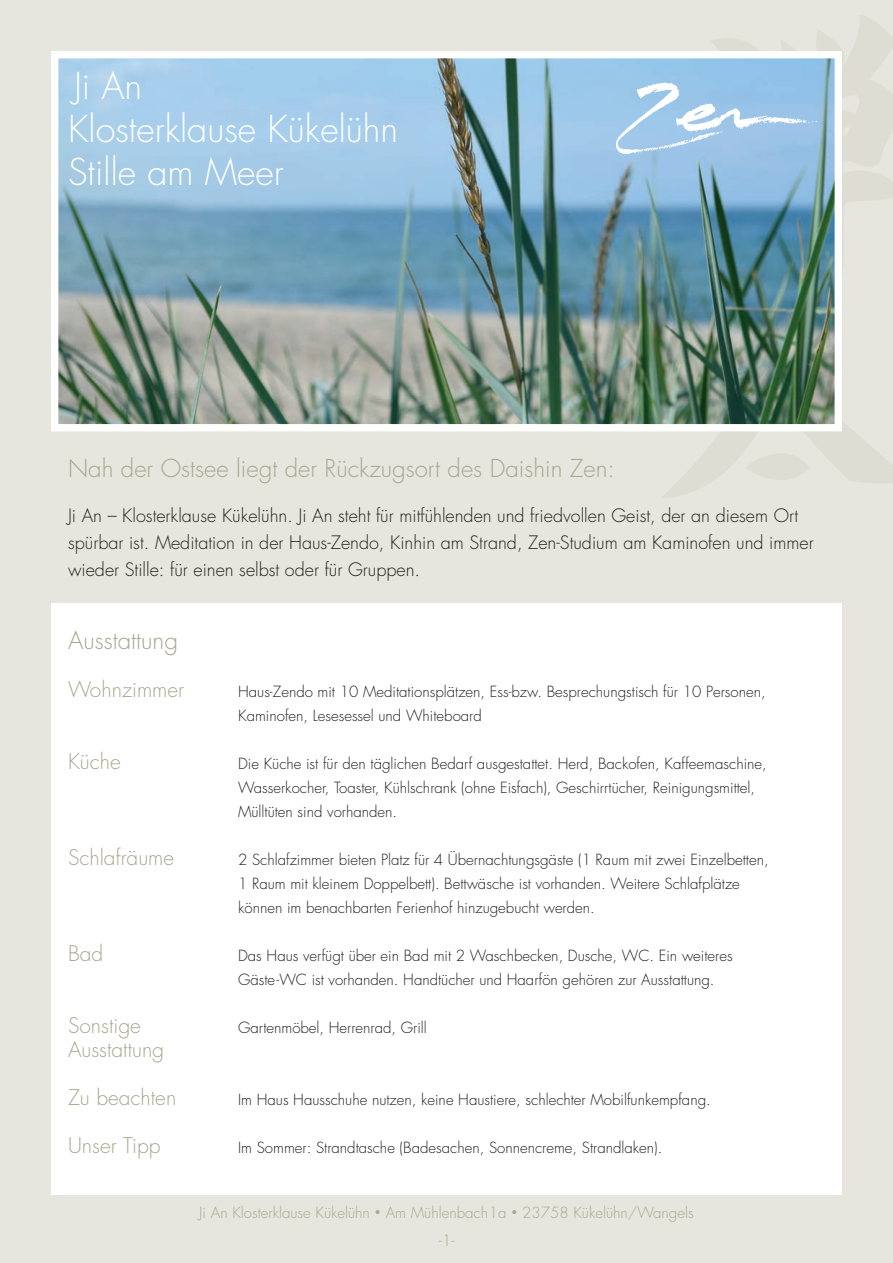
<style>
.page{position:relative;width:893px;height:1263px;background:#e7e6de}
.page>*{position:absolute;margin:0;border:0;box-sizing:border-box;transform-origin:0 0}
.t1{font:300 36px/43.2px "Futura Std";color:#fff}
.t2{font:300 24px "Futura Std";color:#a9a790}
.t3{font:300 21px "Futura Std";color:#a9a790}
.t4{font:300 18px/27px "Futura Std";color:#231f20}
.t5{font:300 15px/24px "Futura Std";color:#231f20}
.t6{font:300 15px "Futura Std";color:#a9a790}
.s1{font-size:10.5px}
</style>
<div class="page">
<svg style="left:660px;top:422px;width:233px;height:76px"></svg>
<svg style="left:712px;top:15px;width:181px;height:256px"></svg>
<img style="left:59px;top:59px;width:775px;height:364px">
<div style="left:51px;top:51px;width:791px;height:380px;border:7px solid #fff"></div>
<div style="left:51px;top:604px;width:791px;height:591px;background:#fff"></div>
<img style="left:611px;top:80px;width:215px;height:78px">
<h1 class="t1" style="left:68px;top:65px;width:332px">Ji An<br>Klosterklause Kükelühn<br>Stille am Meer</h1>
<h2 class="t2" style="left:68px;top:453px;width:548px">Nah der Ostsee liegt der Rückzugsort des Daishin Zen:</h2>
<p class="t4" style="left:68px;top:502px;width:747px">Ji An – Klosterklause Kükelühn. Ji An steht für mitfühlenden und friedvollen Geist, der an diesem Ort spürbar ist. Meditation in der Haus-Zendo, Kinhin am Strand, Zen-Studium am Kaminofen und immer wieder Stille: für einen selbst oder für Gruppen.</p>
<h2 class="t2" style="left:68px;top:626px;width:111px">Ausstattung</h2>
<h3 class="t3" style="left:68px;top:677px;width:118px">Wohnzimmer</h3>
<p class="t5" style="left:238px;top:680px;width:529px">Haus-Zendo mit 10 Meditationsplätzen, Ess-bzw. Besprechungstisch für 10 Personen,<br>Kaminofen, Lesesessel und Whiteboard</p>
<h3 class="t3" style="left:68px;top:749px;width:54px">Küche</h3>
<p class="t5" style="left:238px;top:752px;width:530px">Die Küche ist für den täglichen Bedarf ausgestattet. Herd, Backofen, Kaffeemaschine,<br>Wasserkocher, Toaster, Kühlschrank (ohne Eisfach), Geschirrtücher, Reinigungsmittel,<br>Mülltüten sind vorhanden.</p>
<h3 class="t3" style="left:68px;top:845px;width:108px">Schlafräume</h3>
<p class="t5" style="left:238px;top:848px;width:532px">2 Schlafzimmer bieten Platz für 4 Übernachtungsgäste (1 Raum mit zwei Einzelbetten,<br>1 Raum mit kleinem Doppelbett). Bettwäsche ist vorhanden. Weitere Schlafplätze können im benachbarten Ferienhof hinzugebucht werden.</p>
<h3 class="t3" style="left:68px;top:941px;width:37px">Bad</h3>
<p class="t5" style="left:238px;top:944px;width:496px">Das Haus verfügt über ein Bad mit 2 Waschbecken, Dusche, WC. Ein weiteres<br>Gäste-WC ist vorhanden. Handtücher und Haarfön gehören zur Ausstattung.</p>
<h3 class="t3" style="left:68px;top:1013px;width:74px">Sonstige</h3>
<p class="t5" style="left:238px;top:1016px;width:190px">Gartenmöbel, Herrenrad, Grill</p>
<h3 class="t3" style="left:68px;top:1037px;width:98px">Ausstattung</h3>
<h3 class="t3" style="left:68px;top:1085px;width:110px">Zu beachten</h3>
<p class="t5" style="left:238px;top:1088px;width:474px">Im Haus Hausschuhe nutzen, keine Haustiere, schlechter Mobilfunkempfang.</p>
<h3 class="t3" style="left:68px;top:1133px;width:94px">Unser Tipp</h3>
<p class="t5" style="left:238px;top:1136px;width:426px">Im Sommer: Strandtasche (Badesachen, Sonnencreme, Strandlaken).</p>
<p class="t6" style="left:199px;top:1203px;width:496px">Ji An Klosterklause Kükelühn <span class="s1">•</span> Am Mühlenbach 1a <span class="s1">•</span> 23758 Kükelühn/Wangels</p>
</div>
